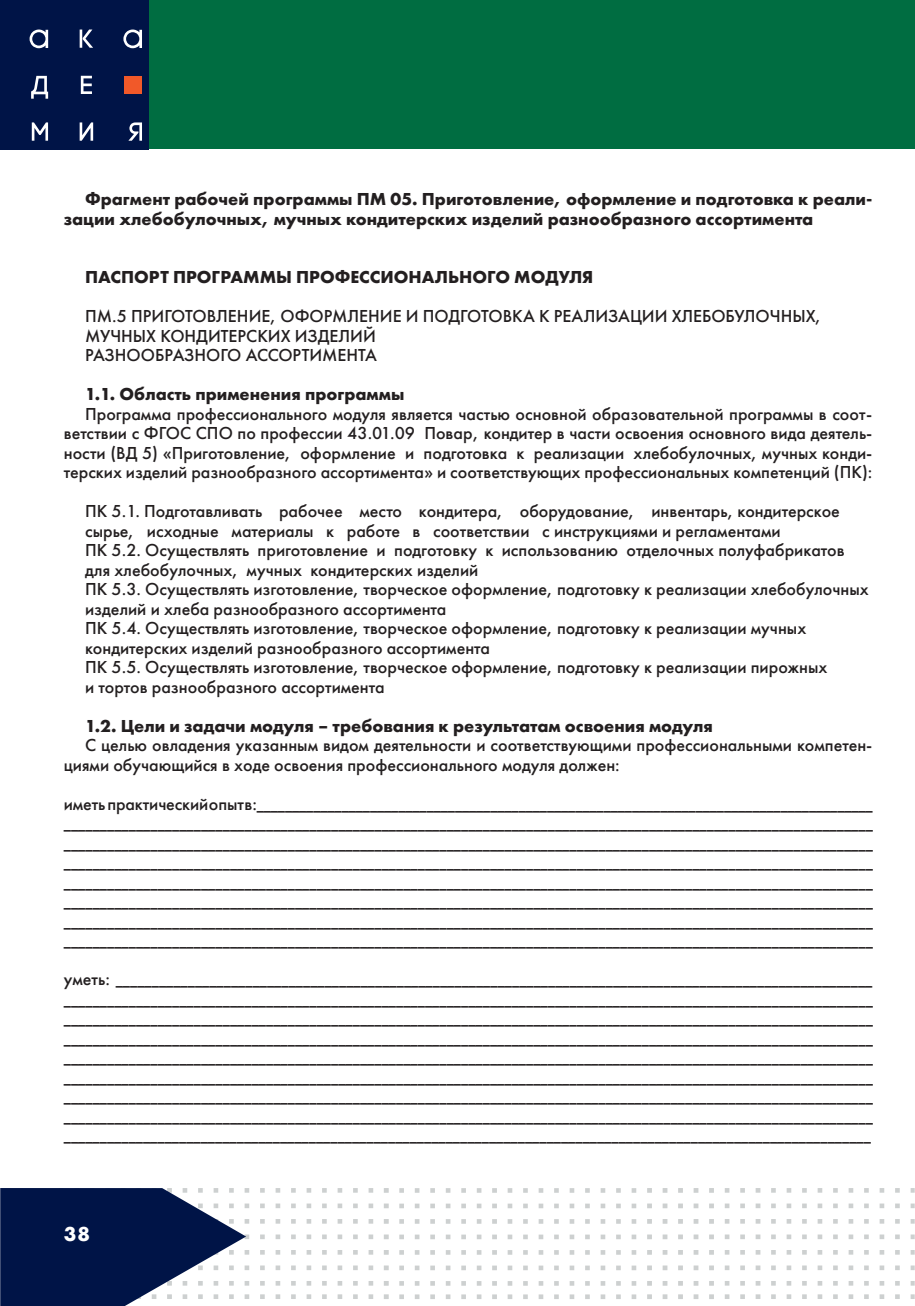
<style>
.page{position:relative;width:915px;height:1306px;background:#fff}
.page>*{position:absolute;margin:0;border:0;box-sizing:border-box;transform-origin:0 0}
.t1{font:700 21px "Futura PT";color:#fff}
.t2{font:500 18px/19.5px "Futura PT";color:#231f20}
.t3{font:700 18px/19.5px "Futura PT";color:#231f20}
</style>
<div class="page">
<svg style="left:0;top:1188px;width:914px;height:117px"></svg>
<div style="left:0;top:0;width:914px;height:149px;background:#006d41"></div>
<div style="left:0;top:0;width:149px;height:149px;background:#001447"></div>
<svg style="left:30px;top:30px;width:112px;height:111px"></svg>
<div style="left:124px;top:76px;width:18px;height:18px;background:#f15929"></div>
<p class="t3" style="left:64px;top:189px;width:809px;text-indent:21px">Фрагмент рабочей программы ПМ 05. Приготовление, оформление и подготовка к реали&shy;зации хлебобулочных, мучных кондитерских изделий разнообразного ассортимента</p>
<p class="t3" style="left:85px;top:267px;width:509px">ПАСПОРТ ПРОГРАММЫ ПРОФЕССИОНАЛЬНОГО МОДУЛЯ</p>
<p class="t2" style="left:85px;top:306px;width:737px">ПМ.5 ПРИГОТОВЛЕНИЕ, ОФОРМЛЕНИЕ И ПОДГОТОВКА К РЕАЛИЗАЦИИ ХЛЕБОБУЛОЧНЫХ,<br>МУЧНЫХ КОНДИТЕРСКИХ ИЗДЕЛИЙ<br>РАЗНООБРАЗНОГО АССОРТИМЕНТА</p>
<p class="t3" style="left:85px;top:384px;width:321px">1.1. Область применения программы</p>
<p class="t2" style="left:64px;top:404px;width:809px;text-align:justify;text-indent:21px">Программа профессионального модуля является частью основной образовательной программы в соот&shy;ветствии с ФГОС СПО по профессии 43.01.09 Повар, кондитер в части освоения основного вида деятель&shy;ности (ВД 5) «Приготовление, оформление и подготовка к реализации хлебобулочных, мучных конди&shy;терских изделий разнообразного ассортимента» и соответствующих профессиональных компетенций (ПК):</p>
<p class="t2" style="left:85px;top:501px;width:784px">ПК 5.1. Подготавливать рабочее место кондитера, оборудование, инвентарь, кондитерское сырье, исходные материалы к работе в соответствии с инструкциями и регламентами<br>ПК 5.2. Осуществлять приготовление и подготовку к использованию отделочных полуфабрикатов для хлебобулочных, мучных кондитерских изделий<br>ПК 5.3. Осуществлять изготовление, творческое оформление, подготовку к реализации хлебобулочных изделий и хлеба разнообразного ассортимента<br>ПК 5.4. Осуществлять изготовление, творческое оформление, подготовку к реализации мучных кондитерских изделий разнообразного ассортимента<br>ПК 5.5. Осуществлять изготовление, творческое оформление, подготовку к реализации пирожных<br>и тортов разнообразного ассортимента</p>
<p class="t3" style="left:85px;top:715px;width:629px">1.2. Цели и задачи модуля – требования к результатам освоения модуля</p>
<p class="t2" style="left:64px;top:735px;width:809px;text-indent:21px">С целью овладения указанным видом деятельности и соответствующими профессиональными компетен&shy;циями обучающийся в ходе освоения профессионального модуля должен:</p>
<p class="t2" style="left:64px;top:794px;width:810px;text-align:justify">иметь практический опыт в:_______________________________________________________________________________________ ________________________________________________________________________________________________________________ ________________________________________________________________________________________________________________ ________________________________________________________________________________________________________________ ________________________________________________________________________________________________________________ ________________________________________________________________________________________________________________ ________________________________________________________________________________________________________________ ________________________________________________________________________________________________________________</p>
<p class="t2" style="left:64px;top:969px;width:810px;text-align:justify">уметь: _________________________________________________________________________________________________________ ________________________________________________________________________________________________________________ ________________________________________________________________________________________________________________ ________________________________________________________________________________________________________________ ________________________________________________________________________________________________________________ ________________________________________________________________________________________________________________ ________________________________________________________________________________________________________________ ________________________________________________________________________________________________________________ ________________________________________________________________________________________________________________</p>
<p class="t1" style="left:64px;top:1220px;width:28px">38</p>
</div>
